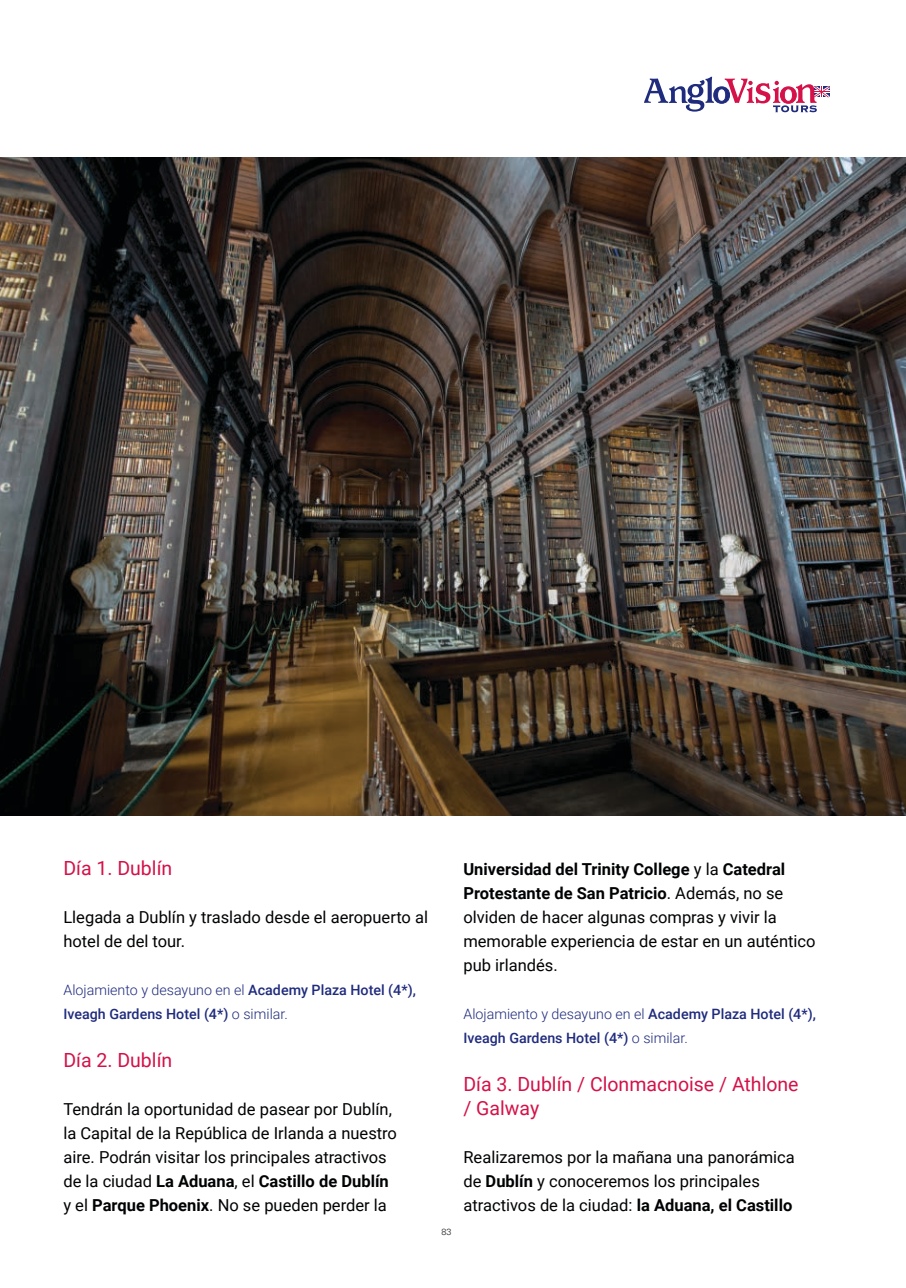
<style>
.page{position:relative;width:906px;height:1288px;background:#fff}
.page>*{position:absolute;margin:0;border:0;box-sizing:border-box;transform-origin:0 0}
.t1{font:19.5px/24px "Roboto";color:#d41148}
.t2{font:16.5px/24px "Roboto";color:#010203}
.t3{font:500 14.25px/24px "Roboto";color:#1f2b7d}
.t4{font:300 9px "Univers";color:#231f20}
.s1{font-weight:300}
.s2{font-weight:700}
</style>
<div class="page">
<svg style="left:644px;top:77px;width:185px;height:35px"></svg>
<img style="left:0;top:157px;width:905px;height:659px">
<p class="t1" style="left:63px;top:855px;width:110px">Día 1. Dublín</p>
<p class="t2" style="left:63px;top:904px;width:366px">Llegada a Dublín y traslado desde el aeropuerto al hotel de del tour.</p>
<p class="t3" style="left:63px;top:977px;width:354px"><span class="s1">Alojamiento y desayuno en el</span> Academy Plaza Hotel (4*),<br>Iveagh Gardens Hotel (4*) <span class="s1">o similar.</span></p>
<p class="t1" style="left:63px;top:1047px;width:110px">Día 2. Dublín</p>
<p class="t2" style="left:63px;top:1096px;width:335px">Tendrán la oportunidad de pasear por Dublín, la Capital de la República de Irlanda a nuestro aire. Podrán visitar los principales atractivos de la ciudad <span class="s2">La Aduana</span>, el <span class="s2">Castillo de Dublín </span>y el <span class="s2">Parque Phoenix</span>. No se pueden perder la</p>
<p class="t4" style="left:441px;top:1226px;width:12px">83</p>
<p class="t2" style="left:463px;top:856px;width:353px"><span class="s2">Universidad del Trinity College</span> y la <span class="s2">Catedral Protestante de San Patricio</span>. Además, no se olviden de hacer algunas compras y vivir la memorable experiencia de estar en un auténtico pub irlandés.</p>
<p class="t3" style="left:463px;top:1001px;width:354px"><span class="s1">Alojamiento y desayuno en el</span> Academy Plaza Hotel (4*),<br>Iveagh Gardens Hotel (4*) <span class="s1">o similar.</span></p>
<p class="t1" style="left:463px;top:1071px;width:336px">Día 3. Dublín / Clonmacnoise / Athlone / Galway</p>
<p class="t2" style="left:463px;top:1144px;width:333px">Realizaremos por la mañana una panorámica de <span class="s2">Dublín</span> y conoceremos los principales atractivos de la ciudad: <span class="s2">la Aduana, el Castillo</span></p>
</div>
